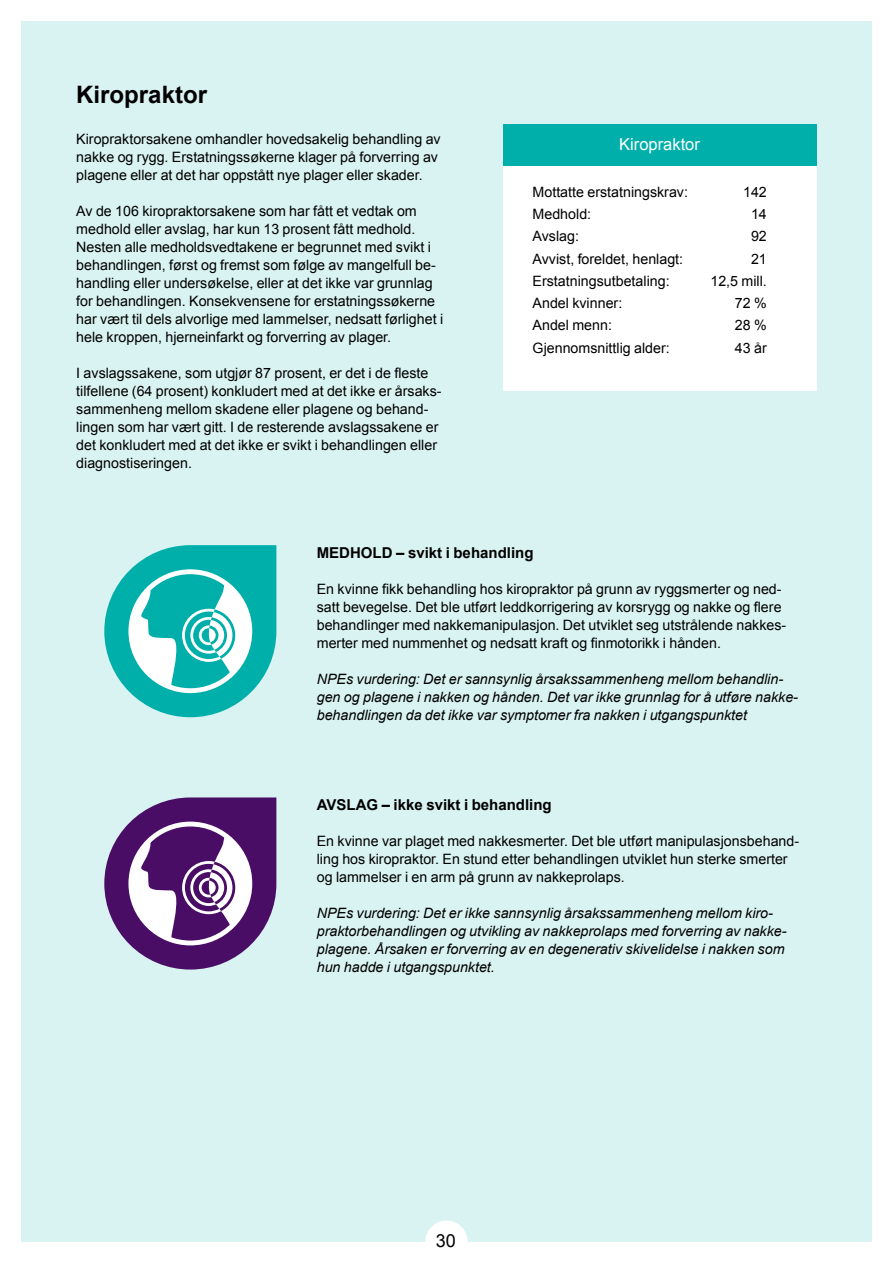
<style>
.page{position:relative;width:893px;height:1263px;background:#fff}
.page>*{position:absolute;margin:0;border:0;box-sizing:border-box;transform-origin:0 0}
.t1{font:700 24px "Arial";color:#000}
.t2{font:18px "Arial";color:#000}
.t3{font:16.5px "Arial";color:#fff}
.t4{font:700 15px "Arial";color:#000}
.t5{font:14.25px/18px "Arial";color:#000}
.t6{font:italic 14.25px/18px "Arial";color:#000}
</style>
<div class="page">
<div style="left:21px;top:21px;width:850px;height:1221px;background:#d9f3f2"></div>
<div style="left:425px;top:1220px;width:43px;height:43px;background:#fff;border-radius:50%"></div>
<div style="left:503px;top:124px;width:313px;height:267px;background:#fff"></div>
<div style="left:503px;top:124px;width:313px;height:41px;background:#00afaa"></div>
<svg style="left:104px;top:797px;width:172px;height:172px"></svg>
<svg style="left:104px;top:545px;width:172px;height:172px"></svg>
<div style="left:128px;top:822px;width:124px;height:123px;border:5px solid #fff;border-radius:50%"></div>
<div style="left:128px;top:569px;width:124px;height:124px;border:5px solid #fff;border-radius:50%"></div>
<h1 class="t1" style="left:76px;top:78px;width:132px">Kiropraktor</h1>
<p class="t5" style="left:76px;top:130px;width:366px">Kiropraktorsakene omhandler hovedsakelig behandling av nakke og rygg. Erstatningssøkerne klager på forverring av plagene eller at det har oppstått nye plager eller skader.</p>
<p class="t5" style="left:76px;top:202px;width:368px">Av de 106 kiropraktorsakene som har fått et vedtak om medhold eller avslag, har kun 13 prosent fått medhold.<br>Nesten alle medholdsvedtakene er begrunnet med svikt i behandlingen, først og fremst som følge av mangelfull be&shy;handling eller undersøkelse, eller at det ikke var grunnlag for behandlingen. Konsekvensene for erstatningssøkerne har vært til dels alvorlige med lammelser, nedsatt førlighet i hele kroppen, hjerneinfarkt og forverring av plager.</p>
<p class="t5" style="left:76px;top:364px;width:367px">I avslagssakene, som utgjør 87 prosent, er det i de fleste tilfellene (64 prosent) konkludert med at det ikke er årsaks&shy;sammenheng mellom skadene eller plagene og behand&shy;lingen som har vært gitt. I de resterende avslagssakene er det konkludert med at det ikke er svikt i behandlingen eller diagnostiseringen.</p>
<p class="t3" style="left:619px;top:133px;width:82px">Kiropraktor</p>
<p class="t5" style="left:533px;top:183px;width:157px">Mottatte erstatningskrav:</p>
<p class="t5" style="left:743px;top:183px;width:25px">142</p>
<p class="t5" style="left:533px;top:205px;width:60px">Medhold:</p>
<p class="t5" style="left:751px;top:205px;width:17px">14</p>
<p class="t5" style="left:533px;top:228px;width:48px">Avslag:</p>
<p class="t5" style="left:751px;top:228px;width:17px">92</p>
<p class="t5" style="left:533px;top:250px;width:152px">Avvist, foreldet, henlagt:</p>
<p class="t5" style="left:751px;top:250px;width:17px">21</p>
<p class="t5" style="left:533px;top:272px;width:139px">Erstatningsutbetaling:</p>
<p class="t5" style="left:710px;top:272px;width:58px">12,5 mill.</p>
<p class="t5" style="left:533px;top:294px;width:91px">Andel kvinner:</p>
<p class="t5" style="left:735px;top:294px;width:33px">72 %</p>
<p class="t5" style="left:533px;top:317px;width:81px">Andel menn:</p>
<p class="t5" style="left:735px;top:317px;width:33px">28 %</p>
<p class="t5" style="left:533px;top:339px;width:139px">Gjennomsnittlig alder:</p>
<p class="t5" style="left:735px;top:339px;width:33px">43 år</p>
<p class="t4" style="left:317px;top:543px;width:218px">MEDHOLD – svikt i behandling</p>
<p class="t5" style="left:317px;top:580px;width:471px">En kvinne fikk behandling hos kiropraktor på grunn av ryggsmerter og ned&shy;satt bevegelse. Det ble utført leddkorrigering av korsrygg og nakke og flere behandlinger med nakkemanipulasjon. Det utviklet seg utstrålende nakkes&shy;merter med nummenhet og nedsatt kraft og finmotorikk i hånden.</p>
<p class="t6" style="left:317px;top:670px;width:483px">NPEs vurdering: Det er sannsynlig årsakssammenheng mellom behandlin&shy;gen og plagene i nakken og hånden. Det var ikke grunnlag for å utføre nakke&shy;behandlingen da det ikke var symptomer fra nakken i utgangspunktet</p>
<p class="t4" style="left:317px;top:795px;width:236px">AVSLAG – ikke svikt i behandling</p>
<p class="t5" style="left:317px;top:832px;width:484px">En kvinne var plaget med nakkesmerter. Det ble utført manipulasjonsbehand&shy;ling hos kiropraktor. En stund etter behandlingen utviklet hun sterke smerter og lammelser i en arm på grunn av nakkeprolaps.</p>
<p class="t6" style="left:317px;top:904px;width:471px">NPEs vurdering: Det er ikke sannsynlig årsakssammenheng mellom kiro&shy;praktorbehandlingen og utvikling av nakkeprolaps med forverring av nakke&shy;plagene. Årsaken er forverring av en degenerativ skivelidelse i nakken som hun hadde i utgangspunktet.</p>
<p class="t2" style="left:436px;top:1229px;width:22px">30</p>
</div>
